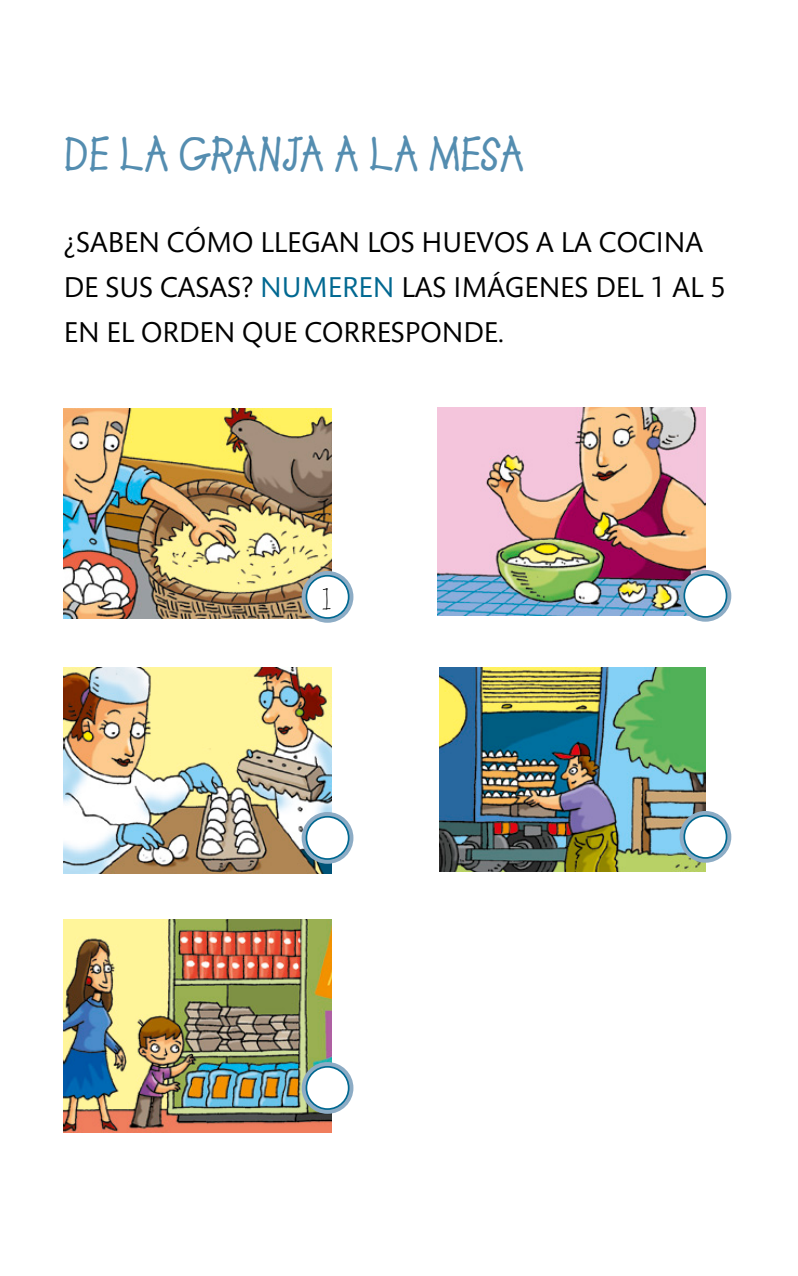
<style>
.page{position:relative;width:798px;height:1276px;background:#fff}
.page>*{position:absolute;margin:0;border:0;box-sizing:border-box;transform-origin:0 0}
.titulos{font:47.25px "Lemonade ICG Bold";color:#548db0}
.consigna{font:29.25px/45px "Mundo Sans Std";color:#000}
.consigna-2{font:29.25px "Lemonade ICG";color:#000}
.s1{color:#006891}
</style>
<div class="page">
<img style="left:64px;top:408px;width:268px;height:210px">
<img style="left:439px;top:668px;width:266px;height:204px">
<img style="left:64px;top:668px;width:268px;height:205px">
<img style="left:437px;top:407px;width:268px;height:208px">
<img style="left:64px;top:919px;width:268px;height:214px">
<svg style="left:679px;top:570px;width:52px;height:52px"></svg>
<div style="left:684px;top:575px;width:42px;height:42px;background:#fff;border-radius:50%"></div>
<div style="left:683px;top:574px;width:44px;height:44px;border:2px solid #006891;border-radius:50%"></div>
<svg style="left:679px;top:811px;width:52px;height:51px"></svg>
<div style="left:684px;top:815px;width:42px;height:43px;background:#fff;border-radius:50%"></div>
<div style="left:683px;top:815px;width:44px;height:44px;border:2px solid #006891;border-radius:50%"></div>
<svg style="left:301px;top:571px;width:52px;height:52px"></svg>
<div style="left:306px;top:576px;width:42px;height:42px;background:#fff;border-radius:50%"></div>
<div style="left:305px;top:575px;width:44px;height:44px;border:2px solid #006891;border-radius:50%"></div>
<svg style="left:301px;top:812px;width:52px;height:52px"></svg>
<div style="left:306px;top:817px;width:42px;height:42px;background:#fff;border-radius:50%"></div>
<div style="left:305px;top:816px;width:44px;height:44px;border:2px solid #006891;border-radius:50%"></div>
<svg style="left:301px;top:1062px;width:52px;height:51px"></svg>
<div style="left:306px;top:1067px;width:42px;height:42px;background:#fff;border-radius:50%"></div>
<div style="left:305px;top:1066px;width:44px;height:44px;border:2px solid #006891;border-radius:50%"></div>
<p class="titulos" style="left:64px;top:126px;width:462px">DE LA GRANJA A LA MESA</p>
<p class="consigna" style="left:64px;top:220px;width:663px">¿SABEN CÓMO LLEGAN LOS HUEVOS A LA COCINA<br>DE SUS CASAS? <span class="s1">NUMEREN</span> LAS IMÁGENES DEL 1 AL 5<br>EN EL ORDEN QUE CORRESPONDE.</p>
<p class="consigna-2" style="left:319px;top:580px;width:16px">1</p>
</div>
